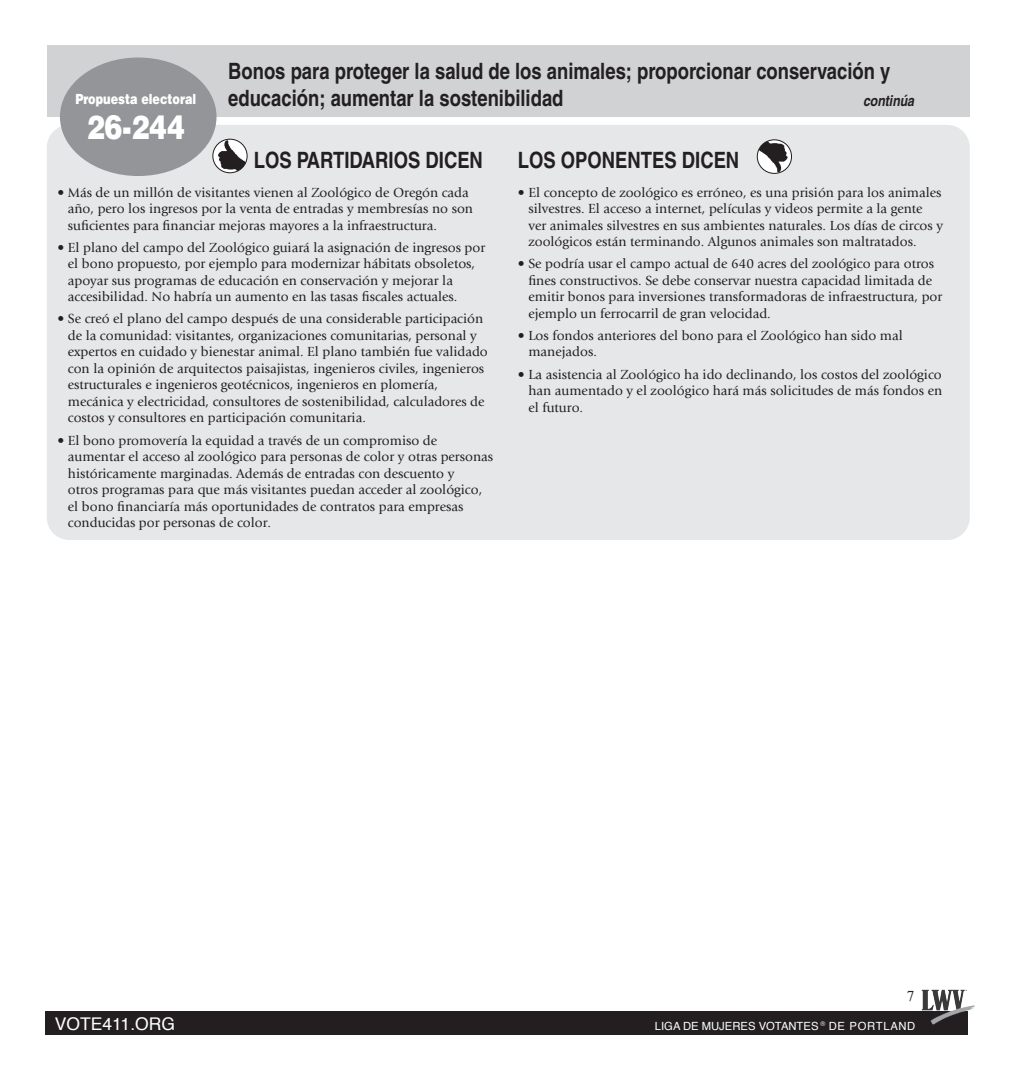
<style>
.page{position:relative;width:1013px;height:1080px;background:#fff}
.page>*{position:absolute;margin:0;border:0;box-sizing:border-box;transform-origin:0 0}
.t1{font:900 33.5px "Helvetica";color:#fff;scale:.8 1}
.t2{font:700 condensed 22.5px/27px "Helvetica LT Pro";color:#231f20}
.t3{font:17.5px "Helvetica";color:#fff}
.t4{font:italic 700 condensed 15px "Helvetica LT Pro";color:#231f20}
.t5{font:15px "Times New Roman";color:#231f20}
.t6{font:900 14px "Helvetica";color:#fff;scale:.8 1}
.t7{font:13.75px/16.5px "Giovanni Std";color:#231f20}
.t8{font:11.25px "Helvetica";color:#fff}
</style>
<div class="page">
<div style="left:45px;top:1012px;width:923px;height:23px;background:#231f20"></div>
<img style="left:919px;top:989px;width:56px;height:36px">
<div style="left:47px;top:125px;width:922px;height:415px;background:#e6e7e9;border-radius:22px"></div>
<div style="left:47px;top:45px;width:922px;height:71px;background:#d1d2d4"></div>
<div style="left:60px;top:57px;width:156px;height:119px;background:#939598;border-radius:50%"></div>
<img style="left:213px;top:139px;width:34px;height:34px;border-radius:17px">
<div style="left:212px;top:139px;width:35px;height:34px;border:1px solid #231f20;border-radius:50%"></div>
<img style="left:757px;top:140px;width:34px;height:33px;border-radius:17px">
<div style="left:757px;top:139px;width:34px;height:35px;border:1px solid #231f20;border-radius:50%"></div>
<p class="t6" style="left:75px;top:90px;width:153px">Propuesta electoral</p>
<p class="t1" style="left:87px;top:105px;width:124px">26-244</p>
<p class="t2" style="left:228px;top:58px;width:664px">Bonos para proteger la salud de los animales; proporcionar conservación y educación; aumentar la sostenibilidad</p>
<p class="t4" style="left:863px;top:92px;width:53px">continúa</p>
<p class="t2" style="left:254px;top:146px;width:231px">LOS PARTIDARIOS DICEN</p>
<p class="t2" style="left:518px;top:146px;width:223px">LOS OPONENTES DICEN</p>
<p class="t7" style="left:68px;top:184px;width:407px;text-indent:-10px">• Más de un millón de visitantes vienen al Zoológico de Oregón cada año, pero los ingresos por la venta de entradas y membresías no son suficientes para financiar mejoras mayores a la infraestructura.</p>
<p class="t7" style="left:68px;top:239px;width:419px;text-indent:-10px">• El plano del campo del Zoológico guiará la asignación de ingresos por el bono propuesto, por ejemplo para modernizar hábitats obsoletos, apoyar sus programas de educación en conservación y mejorar la accesibilidad. No habría un aumento en las tasas fiscales actuales.</p>
<p class="t7" style="left:68px;top:311px;width:421px;text-indent:-10px">• Se creó el plano del campo después de una considerable participación de la comunidad: visitantes, organizaciones comunitarias, personal y expertos en cuidado y bienestar animal. El plano también fue validado con la opinión de arquitectos paisajistas, ingenieros civiles, ingenieros estructurales e ingenieros geotécnicos, ingenieros en plomería, mecánica y electricidad, consultores de sostenibilidad, calculadores de costos y consultores en participación comunitaria.</p>
<p class="t7" style="left:68px;top:432px;width:427px;text-indent:-10px">• El bono promovería la equidad a través de un compromiso de aumentar el acceso al zoológico para personas de color y otras personas históricamente marginadas. Además de entradas con descuento y<br>otros programas para que más visitantes puedan acceder al zoológico, el bono financiaría más oportunidades de contratos para empresas conducidas por personas de color.</p>
<p class="t7" style="left:528px;top:184px;width:416px;text-indent:-10px">• El concepto de zoológico es erróneo, es una prisión para los animales silvestres. El acceso a internet, películas y videos permite a la gente ver animales silvestres en sus ambientes naturales. Los días de circos y zoológicos están terminando. Algunos animales son maltratados.</p>
<p class="t7" style="left:528px;top:256px;width:415px;text-indent:-10px">• Se podría usar el campo actual de 640 acres del zoológico para otros fines constructivos. Se debe conservar nuestra capacidad limitada de emitir bonos para inversiones transformadoras de infraestructura, por ejemplo un ferrocarril de gran velocidad.</p>
<p class="t7" style="left:528px;top:327px;width:376px;text-indent:-10px">• Los fondos anteriores del bono para el Zoológico han sido mal manejados.</p>
<p class="t7" style="left:528px;top:366px;width:415px;text-align:justify;text-indent:-10px">• La asistencia al Zoológico ha ido declinando, los costos del zoológico han aumentado y el zoológico hará más solicitudes de más fondos en el futuro.</p>
<p class="t5" style="left:906px;top:986px;width:9px">7</p>
<p class="t3" style="left:55px;top:1010px;width:122px">VOTE411.ORG</p>
<p class="t8" style="left:655px;top:1017px;width:262px">LIGA DE MUJERES VOTANTES <sup>®</sup> DE PORTLAND</p>
</div>
